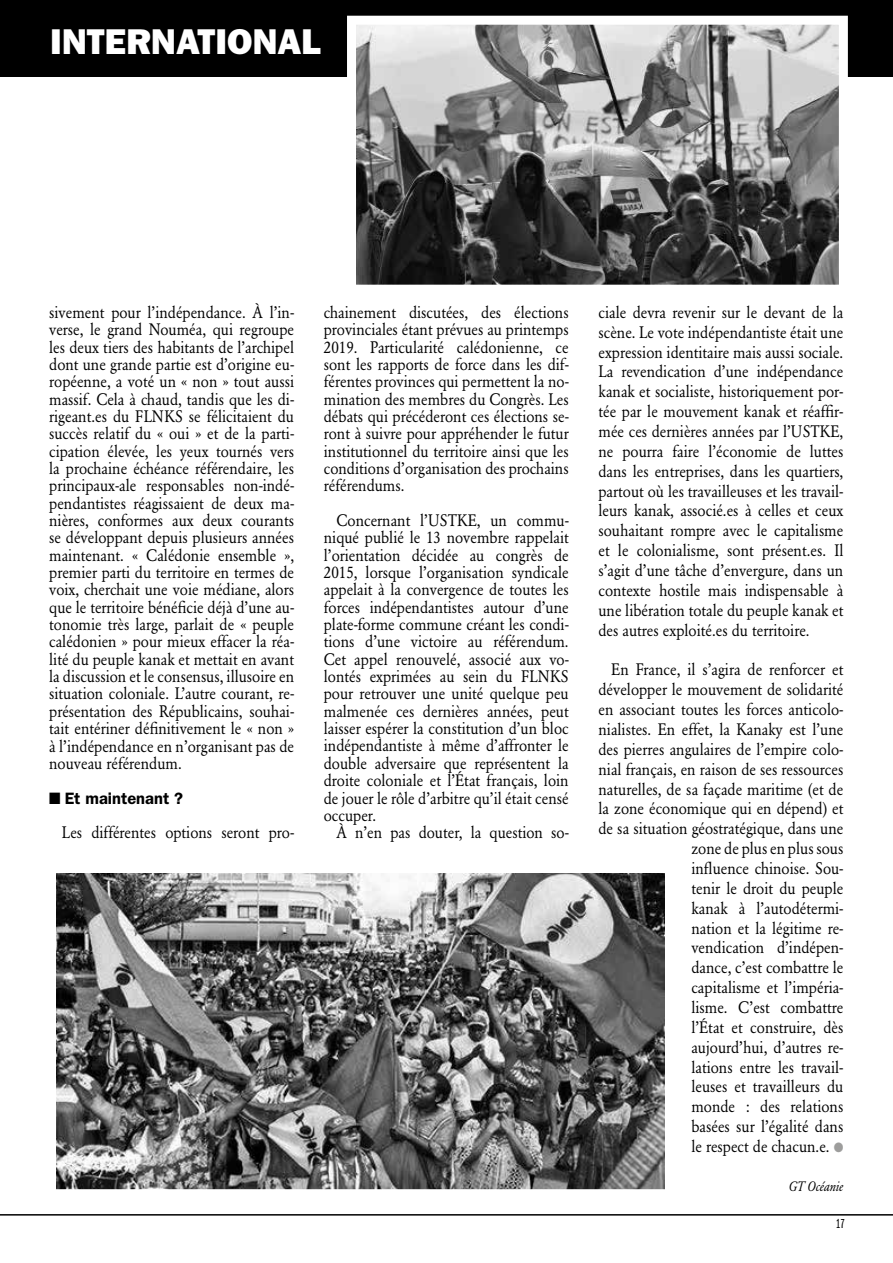
<style>
.page{position:relative;width:893px;height:1263px;background:#fff}
.page>*{position:absolute;margin:0;border:0;box-sizing:border-box;transform-origin:0 0}
.t1{font:36px "ITC Franklin Gothic Std Hvy";color:#fff}
.t2{font:16.5px/17.4px "Garamond BE";color:#000;text-align:justify;scale:.91 1}
.t3{font:600 16.5px "ITC Franklin Gothic Std";color:#000}
.t4{font:italic 13.5px "Garamond BE";color:#000;scale:.91 1}
.t5{font:13.5px "ITC Franklin Gothic Std Bk X Cp";color:#000}
.s1{color:#9d9d9c}
</style>
<div class="page">
<hr style="left:0;top:1214px;width:893px;height:1px;background:#000">
<div style="left:0;top:0;width:893px;height:77px;background:#000"></div>
<img style="left:57px;top:873px;width:607px;height:315px">
<div style="left:50px;top:852px;width:629px;height:339px;border:2px solid #fff"></div>
<img style="left:357px;top:26px;width:481px;height:258px">
<div style="left:347px;top:16px;width:501px;height:278px;border:9px solid #fff"></div>
<h1 class="t1" style="left:50px;top:21px;width:272px">INTERNATIONAL</h1>
<p class="t2" style="left:49px;top:304px;width:271px">sivement pour l’indépendance. À l’in&shy;verse, le grand Nouméa, qui regroupe les deux tiers des habitants de l’archipel dont une grande partie est d’origine eu&shy;ropéenne, a voté un « non » tout aussi massif. Cela à chaud, tandis que les di&shy;rigeant.es du FLNKS se félicitaient du succès relatif du « oui » et de la parti&shy;cipation élevée, les yeux tournés vers la prochaine échéance référendaire, les principaux-ale responsables non-indé&shy;pendantistes réagissaient de deux ma&shy;nières, conformes aux deux courants se développant depuis plusieurs années maintenant. « Calédonie ensemble », premier parti du territoire en termes de voix, cherchait une voie médiane, alors que le territoire bénéficie déjà d’une au&shy;tonomie très large, parlait de « peuple calédonien » pour mieux effacer la réa&shy;lité du peuple kanak et mettait en avant la discussion et le consensus, illusoire en situation coloniale. L’autre courant, re&shy;présentation des Républicains, souhai&shy;tait entériner définitivement le « non » à l’indépendance en n’organisant pas de nouveau référendum.</p>
<p class="t3" style="left:49px;top:788px;width:135px">■ Et maintenant ?</p>
<p class="t2" style="left:62px;top:824px;width:257px">Les différentes options seront pro-</p>
<p class="t2" style="left:324px;top:304px;width:271px">chainement discutées, des élections provinciales étant prévues au printemps 2019. Particularité calédonienne, ce sont les rapports de force dans les dif&shy;férentes provinces qui permettent la no&shy;mination des membres du Congrès. Les débats qui précéderont ces élections se&shy;ront à suivre pour appréhender le futur institutionnel du territoire ainsi que les conditions d’organisation des prochains référendums.</p>
<p class="t2" style="left:324px;top:512px;width:271px;text-indent:13px">Concernant l’USTKE, un commu&shy;niqué publié le 13 novembre rappelait l’orientation décidée au congrès de 2015, lorsque l’organisation syndicale appelait à la convergence de toutes les forces indépendantistes autour d’une plate-forme commune créant les condi&shy;tions d’une victoire au référendum.<br>Cet appel renouvelé, associé aux vo&shy;lontés exprimées au sein du FLNKS pour retrouver une unité quelque peu malmenée ces dernières années, peut laisser espérer la constitution d’un bloc indépendantiste à même d’affronter le double adversaire que représentent la droite coloniale et l’État français, loin de jouer le rôle d’arbitre qu’il était censé occuper.</p>
<p class="t2" style="left:337px;top:824px;width:257px">À n’en pas douter, la question so-</p>
<p class="t2" style="left:598px;top:302px;width:271px;line-height:19.8px">ciale devra revenir sur le devant de la scène. Le vote indépendantiste était une expression identitaire mais aussi sociale.<br>La revendication d’une indépendance kanak et socialiste, historiquement por&shy;tée par le mouvement kanak et réaffir&shy;mée ces dernières années par l’USTKE, ne pourra faire l’économie de luttes dans les entreprises, dans les quartiers, partout où les travailleuses et les travail&shy;leurs kanak, associé.es à celles et ceux souhaitant rompre avec le capitalisme et le colonialisme, sont présent.es. Il s’agit d’une tâche d’envergure, dans un contexte hostile mais indispensable à une libération totale du peuple kanak et des autres exploité.es du territoire.</p>
<p class="t2" style="left:598px;top:660px;width:271px;line-height:19.8px;text-align:right">En France, il s’agira de renforcer et développer le mouvement de solidarité en associant toutes les forces anticolo&shy;nialistes. En effet, la Kanaky est l’une des pierres angulaires de l’empire colo&shy;nial français, en raison de ses ressources naturelles, de sa façade maritime (et de la zone économique qui en dépend) et de sa situation géostratégique, dans une zone de plus en plus sous<br>influence chinoise. Sou-<br>tenir le droit du peuple<br>kanak à l’autodétermi-<br>nation et la légitime re-<br>vendication d’indépen-<br>dance, c’est combattre le<br>capitalisme et l’impéria-<br>lisme. C’est combattre<br>l’État et construire, dès<br>aujourd’hui, d’autres re-<br>lations entre les travail-<br>leuses et travailleurs du<br>monde : des relations<br>basées sur l’égalité dans<br>le respect de chacun.e. <span class="s1">●</span></p>
<p class="t4" style="left:788px;top:1178px;width:62px">GT Océanie</p>
<p class="t5" style="left:836px;top:1216px;width:10px">17</p>
</div>
